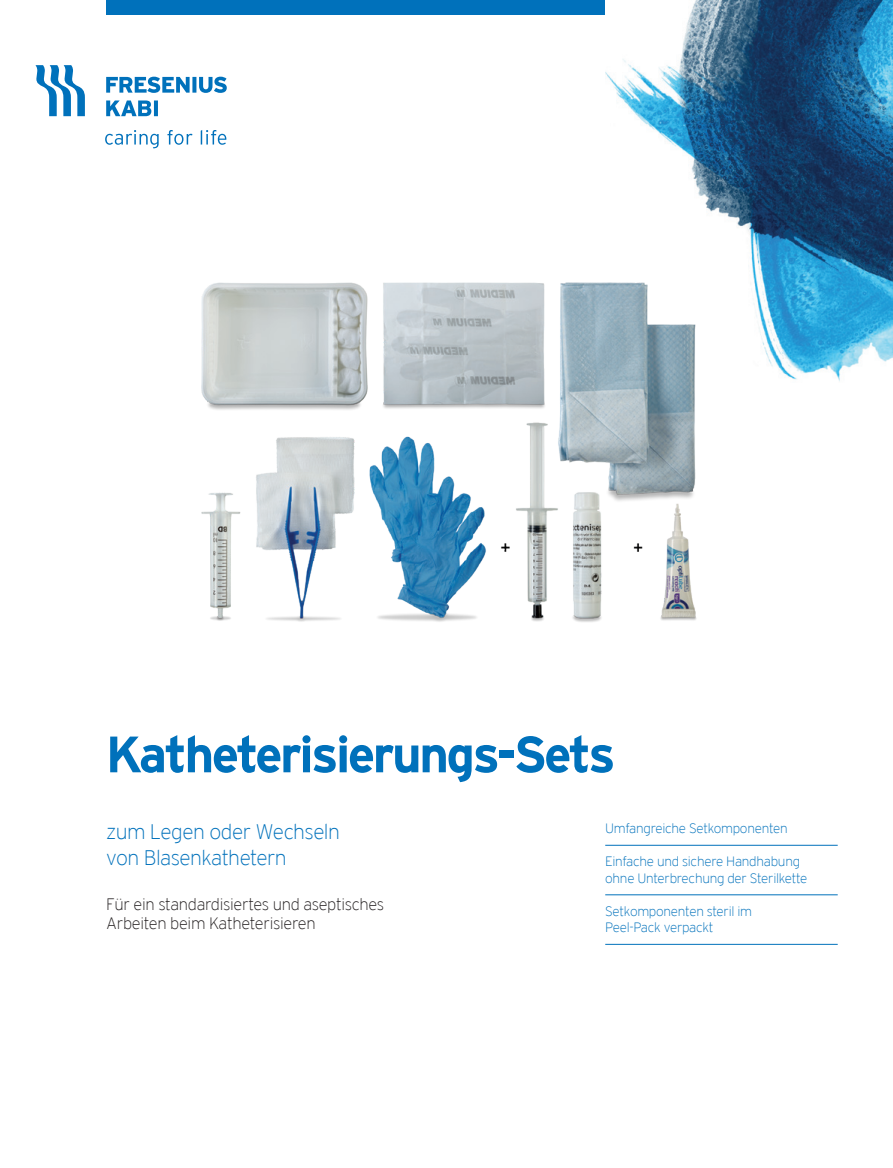
<style>
.page{position:relative;width:893px;height:1168px;background:#fff}
.page>*{position:absolute;margin:0;border:0;box-sizing:border-box;transform-origin:0 0}
.t1{font:700 51px "Interstate";letter-spacing:-.05em;color:#0071bb}
.t2{font:200 21px/25.5px "Interstate";letter-spacing:-.03em;color:#0071bb}
.t3{font:200 16.5px/19.5px "Interstate";letter-spacing:-.02em;color:#231f20}
.t4{font:200 13.5px/16.5px "Interstate";letter-spacing:-.02em;color:#0071bb}
</style>
<div class="page">
<div style="left:106px;top:0;width:499px;height:15px;background:#0071bb"></div>
<img style="left:605px;top:0;width:288px;height:382px">
<svg style="left:35px;top:65px;width:50px;height:51px"></svg>
<svg style="left:106px;top:100px;width:52px;height:16px"></svg>
<svg style="left:106px;top:77px;width:121px;height:16px"></svg>
<svg style="left:105px;top:130px;width:121px;height:18px"></svg>
<hr style="left:605px;top:844px;width:233px;height:1px;background:#0071bb">
<hr style="left:605px;top:894px;width:233px;height:1px;background:#0071bb">
<hr style="left:605px;top:943px;width:233px;height:1px;background:#0071bb">
<img style="left:201px;top:268px;width:512px;height:354px">
<h1 class="t1" style="left:106px;top:725px;width:511px">Katheterisierungs-Sets</h1>
<h2 class="t2" style="left:106px;top:818px;width:235px">zum Legen oder Wechseln von Blasenkathetern</h2>
<p class="t3" style="left:106px;top:893px;width:280px">Für ein standardisiertes und aseptisches<br>Arbeiten beim Katheterisieren</p>
<p class="t4" style="left:605px;top:820px;width:184px">Umfangreiche Setkomponenten</p>
<p class="t4" style="left:605px;top:853px;width:204px">Einfache und sichere Handhabung ohne Unterbrechung der Sterilkette</p>
<p class="t4" style="left:605px;top:902px;width:148px">Setkomponenten steril im<br>Peel-Pack verpackt</p>
</div>
